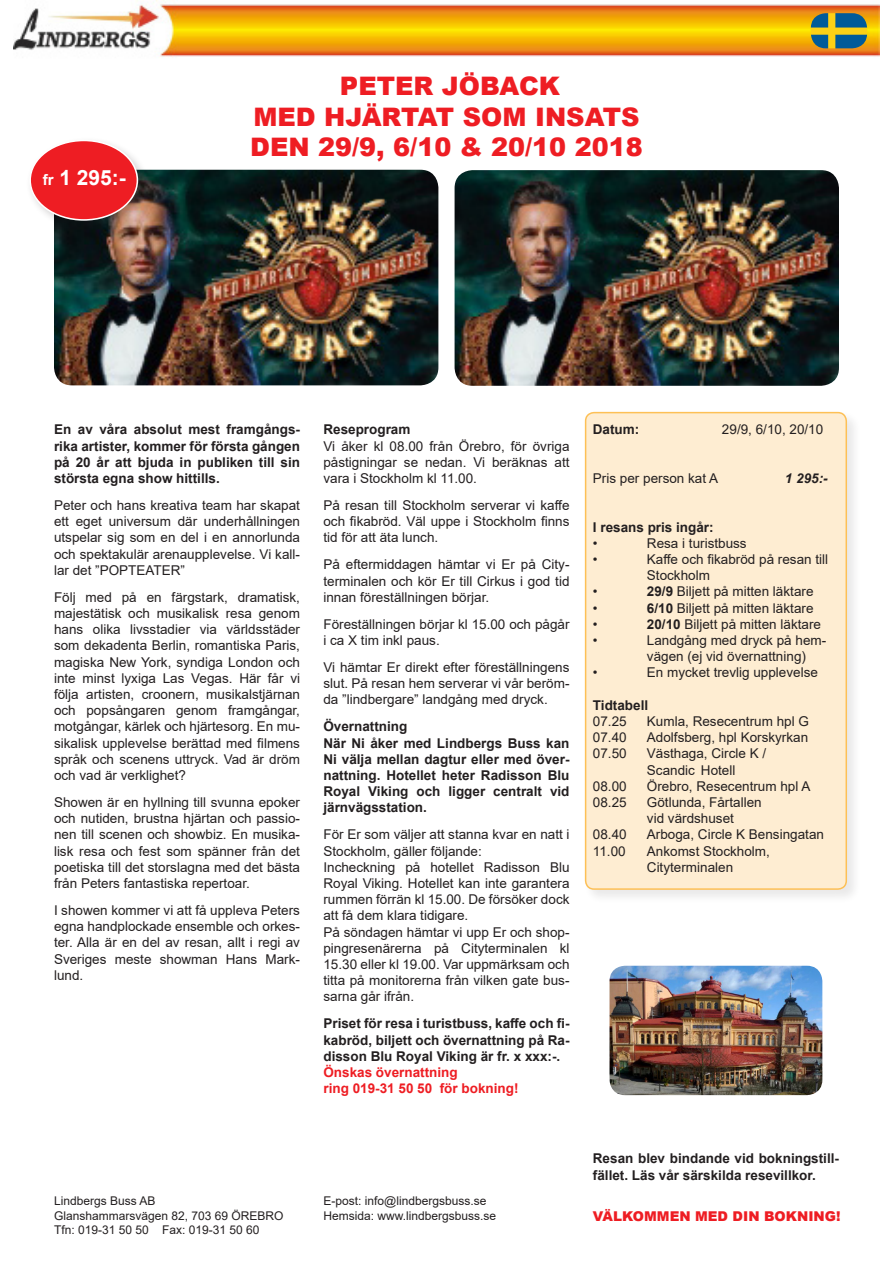
<style>
.page{position:relative;width:893px;height:1263px;background:#fff}
.page>*{position:absolute;margin:0;border:0;box-sizing:border-box;transform-origin:0 0}
.t1{font:900 25.5px "Arial";color:#ee1d23}
.t2{font:700 21px "Arial";color:#fff}
.t3{font:13.5px/16.2px "Arial";color:#231f20;text-align:justify}
.t4{font:700 13.5px/16.2px "Arial";color:#231f20;text-align:justify}
.t5{font:700 13.5px "Arial";color:#ee1d23}
.t6{font:900 13.5px "Arial";color:#ee1d23}
.t7{font:italic 700 13.5px "Arial";color:#231f20}
.t8{font:12px "Arial";color:#231f20}
.s1{font-size:15px}
.s2{font-weight:700}
</style>
<div class="page">
<div style="left:583px;top:410px;width:278px;height:494px;background:#f6f6f1"></div>
<div style="left:586px;top:413px;width:260px;height:476px;background:#feedd2;border-radius:9px"></div>
<div style="left:585px;top:412px;width:262px;height:478px;border:2px solid #fdc056;border-radius:9px"></div>
<img style="left:14px;top:1px;width:865px;height:56px">
<img style="left:609px;top:966px;width:213px;height:129px">
<img style="left:811px;top:13px;width:56px;height:35px">
<img style="left:54px;top:170px;width:384px;height:215px">
<img style="left:455px;top:170px;width:384px;height:216px">
<div style="left:26px;top:136px;width:124px;height:96px;background:#231f20;opacity:.2"></div>
<div style="left:30px;top:140px;width:107px;height:80px;background:#ee1d23;border-radius:50%"></div>
<div style="left:29px;top:140px;width:109px;height:81px;border:2px solid #fff;border-radius:50%"></div>
<p class="t2" style="left:43px;top:163px;width:85px"><span class="s1">fr</span> 1 295:-</p>
<p class="t1" style="left:340px;top:67px;width:222px">PETER JÖBACK</p>
<p class="t1" style="left:253px;top:98px;width:388px">MED HJÄRTAT SOM INSATS</p>
<p class="t1" style="left:250px;top:129px;width:394px">DEN 29/9, 6/10 &amp; 20/10 2018</p>
<p class="t4" style="left:54px;top:422px;width:248px">En av våra absolut mest framgångs&shy;rika artister, kommer för första gången på 20 år att bjuda in publiken till sin största egna show hittills.</p>
<p class="t3" style="left:54px;top:497px;width:248px">Peter och hans kreativa team har skapat ett eget universum där underhållningen utspelar sig som en del i en annorlunda och spektakulär arenaupplevelse. Vi kal - lar det ”POPTEATER”</p>
<p class="t3" style="left:54px;top:589px;width:248px">Följ med på en färgstark, dramatisk, majestätisk och musikalisk resa genom hans olika livsstadier via världsstäder som dekadenta Berlin, romantiska Paris, magiska New York, syndiga London och inte minst lyxiga Las Vegas. Här får vi följa artisten, croonern, musikalstjärnan och popsångaren genom framgångar, motgångar, kärlek och hjärtesorg. En mu&shy;sikalisk upplevelse berättad med filmens språk och scenens uttryck. Vad är dröm och vad är verklighet?</p>
<p class="t3" style="left:54px;top:794px;width:248px">Showen är en hyllning till svunna epoker och nutiden, brustna hjärtan och passio&shy;nen till scenen och showbiz. En musika&shy;lisk resa och fest som spänner från det poetiska till det storslagna med det bästa från Peters fantastiska repertoar.</p>
<p class="t3" style="left:54px;top:902px;width:248px">I showen kommer vi att få uppleva Peters egna handplockade ensemble och orkes&shy;ter. Alla är en del av resan, allt i regi av Sveriges meste showman Hans Mark&shy;lund.</p>
<p class="t4" style="left:323px;top:422px;width:89px">Reseprogram</p>
<p class="t3" style="left:323px;top:438px;width:248px">Vi åker kl 08.00 från Örebro, för övriga påstigningar se nedan. Vi beräknas att vara i Stockholm kl 11.00.</p>
<p class="t3" style="left:323px;top:497px;width:248px">På resan till Stockholm serverar vi kaffe och fikabröd. Väl uppe i Stockholm finns tid för att äta lunch.</p>
<p class="t3" style="left:323px;top:556px;width:248px">På eftermiddagen hämtar vi Er på City&shy;terminalen och kör Er till Cirkus i god tid innan föreställningen börjar.</p>
<p class="t3" style="left:323px;top:616px;width:248px">Föreställningen börjar kl 15.00 och pågår i ca X tim inkl paus.</p>
<p class="t3" style="left:323px;top:659px;width:248px">Vi hämtar Er direkt efter föreställningens slut. På resan hem serverar vi vår beröm&shy;da ”lindbergare” landgång med dryck.</p>
<p class="t4" style="left:323px;top:719px;width:86px">Övernattning</p>
<p class="t4" style="left:323px;top:735px;width:248px">När Ni åker med Lindbergs Buss kan Ni välja mellan dagtur eller med över&shy;nattning. Hotellet heter Radisson Blu Royal Viking och ligger centralt vid järnvägsstation.</p>
<p class="t3" style="left:323px;top:826px;width:248px">För Er som väljer att stanna kvar en natt i<br>Stockholm, gäller följande:</p>
<p class="t3" style="left:323px;top:859px;width:248px">Incheckning på hotellet Radisson Blu Royal Viking. Hotellet kan inte garantera rummen förrän kl 15.00. De försöker dock att få dem klara tidigare.</p>
<p class="t3" style="left:323px;top:924px;width:248px">På söndagen hämtar vi upp Er och shop&shy;pingresenärerna på Cityterminalen kl 15.30 eller kl 19.00. Var uppmärksam och titta på monitorerna från vilken gate bus&shy;sarna går ifrån.</p>
<p class="t4" style="left:323px;top:1016px;width:248px">Priset för resa i turistbuss, kaffe och fi&shy;kabröd, biljett och övernattning på Ra&shy;disson Blu Royal Viking är fr. x xxx:-.</p>
<p class="t5" style="left:323px;top:1063px;width:136px">Önskas övernattning</p>
<p class="t5" style="left:323px;top:1079px;width:197px">ring 019-31 50 50 för bokning!</p>
<p class="t4" style="left:593px;top:422px;width:48px">Datum:</p>
<p class="t3" style="left:722px;top:421px;width:103px">29/9, 6/10, 20/10</p>
<p class="t3" style="left:593px;top:470px;width:127px">Pris per person kat A</p>
<p class="t7" style="left:785px;top:469px;width:44px">1 295:-</p>
<p class="t4" style="left:593px;top:519px;width:122px">I resans pris ingår:</p>
<p class="t3" style="left:593px;top:535px;width:6px">•</p>
<p class="t3" style="left:647px;top:535px;width:101px">Resa i turistbuss</p>
<p class="t3" style="left:593px;top:551px;width:6px">•</p>
<p class="t3" style="left:647px;top:551px;width:183px">Kaffe och fikabröd på resan till<br>Stockholm</p>
<p class="t3" style="left:593px;top:583px;width:6px">•</p>
<p class="t3" style="left:647px;top:583px;width:168px"><span class="s2">29/9</span> Biljett på mitten läktare</p>
<p class="t3" style="left:593px;top:600px;width:6px">•</p>
<p class="t3" style="left:647px;top:600px;width:168px"><span class="s2">6/10</span> Biljett på mitten läktare</p>
<p class="t3" style="left:593px;top:616px;width:6px">•</p>
<p class="t3" style="left:647px;top:616px;width:176px"><span class="s2">20/10</span> Biljett på mitten läktare</p>
<p class="t3" style="left:593px;top:632px;width:6px">•</p>
<p class="t3" style="left:647px;top:632px;width:181px">Landgång med dryck på hem&shy;vägen (ej vid övernattning)</p>
<p class="t3" style="left:593px;top:664px;width:6px">•</p>
<p class="t3" style="left:647px;top:664px;width:173px">En mycket trevlig upplevelse</p>
<p class="t4" style="left:593px;top:697px;width:57px">Tidtabell</p>
<p class="t3" style="left:593px;top:713px;width:35px">07.25</p>
<p class="t3" style="left:647px;top:713px;width:164px">Kumla, Resecentrum hpl G</p>
<p class="t3" style="left:593px;top:729px;width:35px">07.40</p>
<p class="t3" style="left:647px;top:729px;width:163px">Adolfsberg, hpl Korskyrkan</p>
<p class="t3" style="left:593px;top:745px;width:35px">07.50</p>
<p class="t3" style="left:647px;top:745px;width:121px">Västhaga, Circle K /</p>
<p class="t3" style="left:647px;top:762px;width:90px">Scandic Hotell</p>
<p class="t3" style="left:593px;top:778px;width:35px">08.00</p>
<p class="t3" style="left:647px;top:778px;width:165px">Örebro, Resecentrum hpl A</p>
<p class="t3" style="left:593px;top:794px;width:35px">08.25</p>
<p class="t3" style="left:647px;top:794px;width:116px">Götlunda, Fårtallen</p>
<p class="t3" style="left:647px;top:810px;width:89px">vid värdshuset</p>
<p class="t3" style="left:593px;top:826px;width:35px">08.40</p>
<p class="t3" style="left:647px;top:826px;width:179px">Arboga, Circle K Bensingatan</p>
<p class="t3" style="left:593px;top:843px;width:34px">11.00</p>
<p class="t3" style="left:647px;top:843px;width:125px">Ankomst Stockholm,</p>
<p class="t3" style="left:647px;top:859px;width:88px">Cityterminalen</p>
<p class="t8" style="left:54px;top:1193px;width:103px">Lindbergs Buss AB</p>
<p class="t8" style="left:54px;top:1207px;width:231px">Glanshammarsvägen 82, 703 69 ÖREBRO</p>
<p class="t8" style="left:54px;top:1222px;width:207px">Tfn: 019-31 50 50 Fax: 019-31 50 60</p>
<p class="t4" style="left:593px;top:1151px;width:248px">Resan blev bindande vid bokningstill&shy;fället. Läs vår särskilda resevillkor.</p>
<p class="t8" style="left:323px;top:1193px;width:164px">E-post: info@lindbergsbuss.se</p>
<p class="t8" style="left:323px;top:1207px;width:174px">Hemsida: www.lindbergsbuss.se</p>
<p class="t6" style="left:593px;top:1206px;width:249px">VÄLKOMMEN MED DIN BOKNING!</p>
</div>
